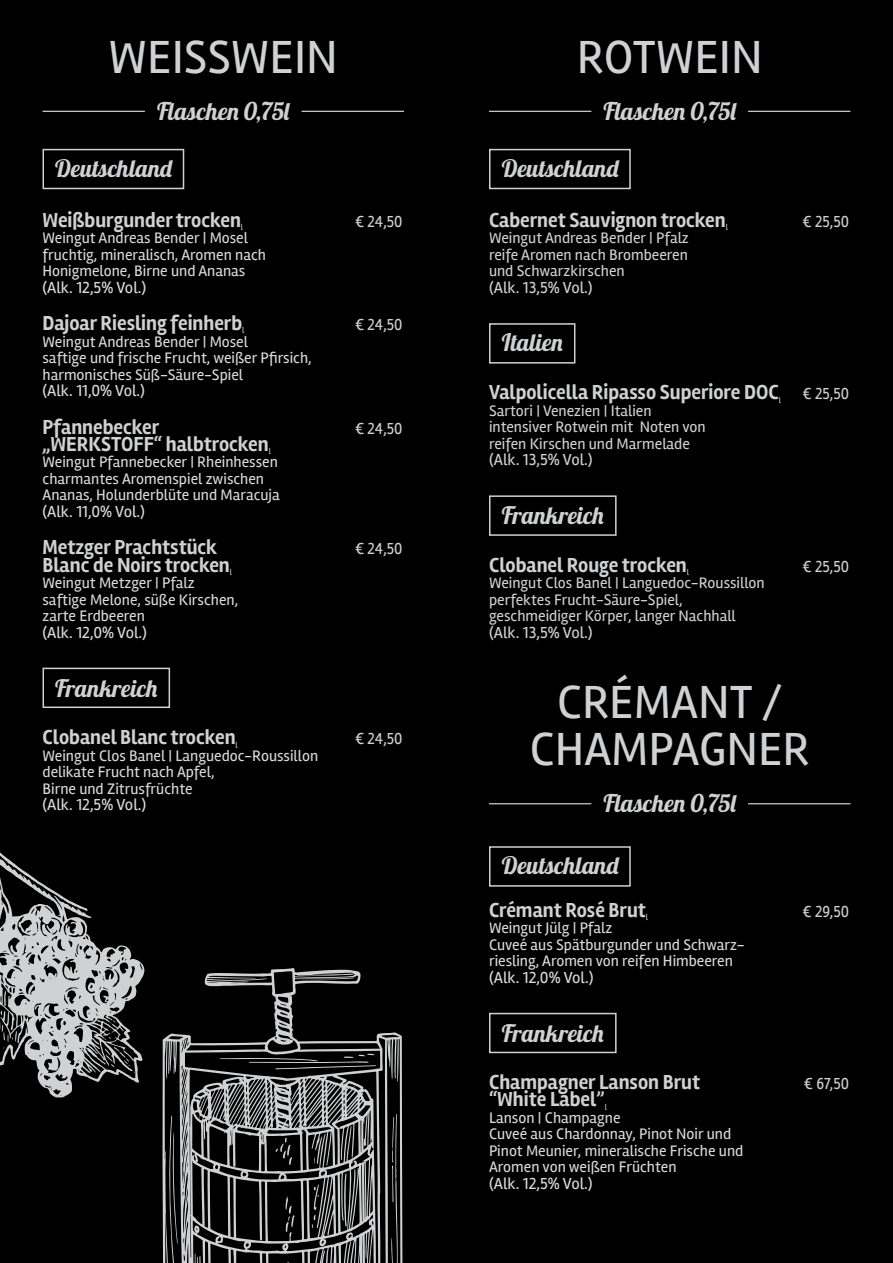
<style>
.page{position:relative;width:893px;height:1263px;background:#000}
.page>*{position:absolute;margin:0;border:0;box-sizing:border-box;transform-origin:0 0}
.t1{font:48px/47.4px "Rambla";color:#d0d1d2}
.t2{font:24.3px "Lobster";color:#d0d1d2}
.t3{font:24px "Lobster";color:#d0d1d2}
.t4{font:700 21px "Rambla";color:#d0d1d2;scale:.95 1}
.t5{font:16.5px "Rambla";color:#d9dadb}
.t6{font:16.5px "Rambla";color:#d0d1d2;scale:.95 1}
.t7{font:16.5px "Rambla";color:#d0d1d2}
.t8{font:15.75px/16.5px "Rambla";color:#d9dadb}
.t9{font:15.75px/16.5px "Rambla";color:#d0d1d2}
.t10{font:8.7px "Rambla";color:#d0d1d2;scale:.95 1}
</style>
<div class="page">
<hr style="left:43px;top:111px;width:102px;height:1px;background:#d0d1d2">
<hr style="left:302px;top:111px;width:102px;height:1px;background:#d0d1d2">
<hr style="left:489px;top:111px;width:102px;height:1px;background:#d0d1d2">
<hr style="left:748px;top:111px;width:102px;height:1px;background:#d0d1d2">
<div style="left:43px;top:149px;width:141px;height:40px;border:2px solid #d0d1d2"></div>
<hr style="left:489px;top:803px;width:102px;height:1px;background:#d0d1d2">
<hr style="left:748px;top:803px;width:102px;height:1px;background:#d0d1d2">
<svg style="left:162px;top:968px;width:241px;height:295px"></svg>
<svg style="left:0;top:852px;width:145px;height:245px"></svg>
<div style="left:43px;top:668px;width:127px;height:40px;border:2px solid #d0d1d2"></div>
<div style="left:489px;top:149px;width:142px;height:40px;border:2px solid #d0d1d2"></div>
<div style="left:489px;top:323px;width:86px;height:41px;border:2px solid #d0d1d2"></div>
<div style="left:489px;top:495px;width:128px;height:41px;border:2px solid #d0d1d2"></div>
<div style="left:489px;top:846px;width:142px;height:41px;border:2px solid #d0d1d2"></div>
<div style="left:489px;top:1013px;width:128px;height:40px;border:2px solid #d0d1d2"></div>
<h1 class="t1" style="left:109px;top:34px;width:231px">WeiSSwein</h1>
<h1 class="t1" style="left:577px;top:34px;width:187px">Rotwein</h1>
<h2 class="t2" style="left:157px;top:95px;width:135px">Flaschen 0,75l</h2>
<h2 class="t2" style="left:604px;top:95px;width:135px">Flaschen 0,75l</h2>
<h3 class="t3" style="left:502px;top:153px;width:118px">Deutschland</h3>
<h3 class="t4" style="left:489px;top:207px;width:251px">Cabernet Sauvignon trocken</h3>
<h3 class="t3" style="left:55px;top:153px;width:118px">Deutschland</h3>
<h3 class="t4" style="left:43px;top:207px;width:210px">Weißburgunder trocken</h3>
<p class="t10" style="left:241px;top:222px;width:4px">l</p>
<p class="t6" style="left:355px;top:211px;width:52px">€ 24,50</p>
<p class="t8" style="left:43px;top:229px;width:225px">Weingut Andreas Bender | Mosel fruchtig, mineralisch, Aromen nach<br>Honigmelone, Birne und Ananas</p>
<p class="t5" style="left:43px;top:277px;width:105px">(Alk. 12,5% Vol.)</p>
<h3 class="t4" style="left:43px;top:311px;width:212px">Dajoar Riesling feinherb</h3>
<p class="t10" style="left:726px;top:222px;width:4px">l</p>
<p class="t6" style="left:803px;top:211px;width:50px">€ 25,50</p>
<p class="t9" style="left:489px;top:229px;width:201px;text-align:justify">Weingut Andreas Bender | Pfalz reife Aromen nach Brombeeren und Schwarzkirschen</p>
<p class="t7" style="left:489px;top:277px;width:105px">(Alk. 13,5% Vol.)</p>
<h3 class="t3" style="left:502px;top:327px;width:63px">Italien</h3>
<h3 class="t4" style="left:489px;top:380px;width:307px">Valpolicella Ripasso Superiore DOC</h3>
<p class="t10" style="left:242px;top:325px;width:4px">l</p>
<p class="t6" style="left:355px;top:315px;width:52px">€ 24,50</p>
<p class="t8" style="left:43px;top:333px;width:271px">Weingut Andreas Bender | Mosel<br>saftige und frische Frucht, weißer Pfirsich, harmonisches Süß-Säure-Spiel</p>
<p class="t5" style="left:43px;top:381px;width:104px">(Alk. 11,0% Vol.)</p>
<h3 class="t4" style="left:43px;top:414px;width:124px">Pfannebecker</h3>
<p class="t6" style="left:355px;top:418px;width:52px">€ 24,50</p>
<h3 class="t4" style="left:43px;top:431px;width:240px">„WERKSTOFF“ halbtrocken</h3>
<p class="t10" style="left:779px;top:394px;width:4px">l</p>
<p class="t6" style="left:803px;top:384px;width:50px">€ 25,50</p>
<p class="t9" style="left:489px;top:402px;width:218px">Sartori | Venezien | Italien intensiver Rotwein mit Noten von reifen Kirschen und Marmelade</p>
<p class="t7" style="left:489px;top:450px;width:105px">(Alk. 13,5% Vol.)</p>
<h3 class="t3" style="left:502px;top:500px;width:104px">Frankreich</h3>
<h3 class="t4" style="left:489px;top:552px;width:210px">Clobanel Rouge trocken</h3>
<p class="t10" style="left:269px;top:446px;width:4px">l</p>
<p class="t8" style="left:43px;top:454px;width:239px">Weingut Pfannebecker | Rheinhessen charmantes Aromenspiel zwischen<br>Ananas, Holunderblüte und Maracuja</p>
<p class="t5" style="left:43px;top:501px;width:104px">(Alk. 11,0% Vol.)</p>
<h3 class="t4" style="left:43px;top:535px;width:186px">Metzger Prachtstück</h3>
<p class="t6" style="left:355px;top:539px;width:52px">€ 24,50</p>
<h3 class="t4" style="left:43px;top:552px;width:199px">Blanc de Noirs trocken</h3>
<p class="t10" style="left:230px;top:567px;width:4px">l</p>
<p class="t8" style="left:43px;top:574px;width:197px">Weingut Metzger | Pfalz saftige Melone, süße Kirschen, zarte Erdbeeren</p>
<p class="t5" style="left:43px;top:622px;width:106px">(Alk. 12,0% Vol.)</p>
<h3 class="t3" style="left:55px;top:672px;width:104px">Frankreich</h3>
<h3 class="t4" style="left:43px;top:725px;width:205px">Clobanel Blanc trocken</h3>
<p class="t10" style="left:236px;top:739px;width:4px">l</p>
<p class="t6" style="left:355px;top:729px;width:52px">€ 24,50</p>
<p class="t8" style="left:43px;top:747px;width:277px">Weingut Clos Banel | Languedoc-Roussillon delikate Frucht nach Apfel,<br>Birne und Zitrusfrüchte</p>
<p class="t5" style="left:43px;top:795px;width:105px">(Alk. 12,5% Vol.)</p>
<p class="t10" style="left:687px;top:567px;width:4px">l</p>
<p class="t6" style="left:803px;top:556px;width:50px">€ 25,50</p>
<p class="t9" style="left:489px;top:574px;width:277px">Weingut Clos Banel | Languedoc-Roussillon perfektes Frucht-Säure-Spiel, geschmeidiger Körper, langer Nachhall</p>
<p class="t7" style="left:489px;top:622px;width:105px">(Alk. 13,5% Vol.)</p>
<h1 class="t1" style="left:530px;top:678px;width:254px;text-indent:27px">Crémant /<br>Champa</h1>
<h1 class="t1" style="left:699px;top:725px;width:102px">gner</h1>
<h2 class="t2" style="left:604px;top:788px;width:135px">Flaschen 0,75l</h2>
<h3 class="t3" style="left:502px;top:850px;width:118px">Deutschland</h3>
<h3 class="t4" style="left:489px;top:897px;width:167px">Crémant Rosé Brut</h3>
<p class="t10" style="left:646px;top:912px;width:4px">l</p>
<p class="t6" style="left:803px;top:901px;width:50px">€ 29,50</p>
<p class="t8" style="left:489px;top:919px;width:257px">Weingut Jülg | Pfalz<br>Cuveé aus Spätburgunder und Schwarz&shy;riesling, Aromen von reifen Himbeeren</p>
<p class="t5" style="left:489px;top:967px;width:106px">(Alk. 12,0% Vol.)</p>
<h3 class="t3" style="left:502px;top:1017px;width:104px">Frankreich</h3>
<h3 class="t4" style="left:489px;top:1070px;width:224px">Champagner Lanson Brut</h3>
<p class="t6" style="left:804px;top:1074px;width:49px">€ 67,50</p>
<h3 class="t4" style="left:489px;top:1087px;width:123px">“White Label”</h3>
<p class="t10" style="left:605px;top:1102px;width:4px">l</p>
<p class="t8" style="left:489px;top:1109px;width:256px">Lanson | Champagne<br>Cuveé aus Chardonnay, Pinot Noir und<br>Pinot Meunier, mineralische Frische und<br>Aromen von weißen Früchten</p>
<p class="t5" style="left:489px;top:1173px;width:105px">(Alk. 12,5% Vol.)</p>
</div>
